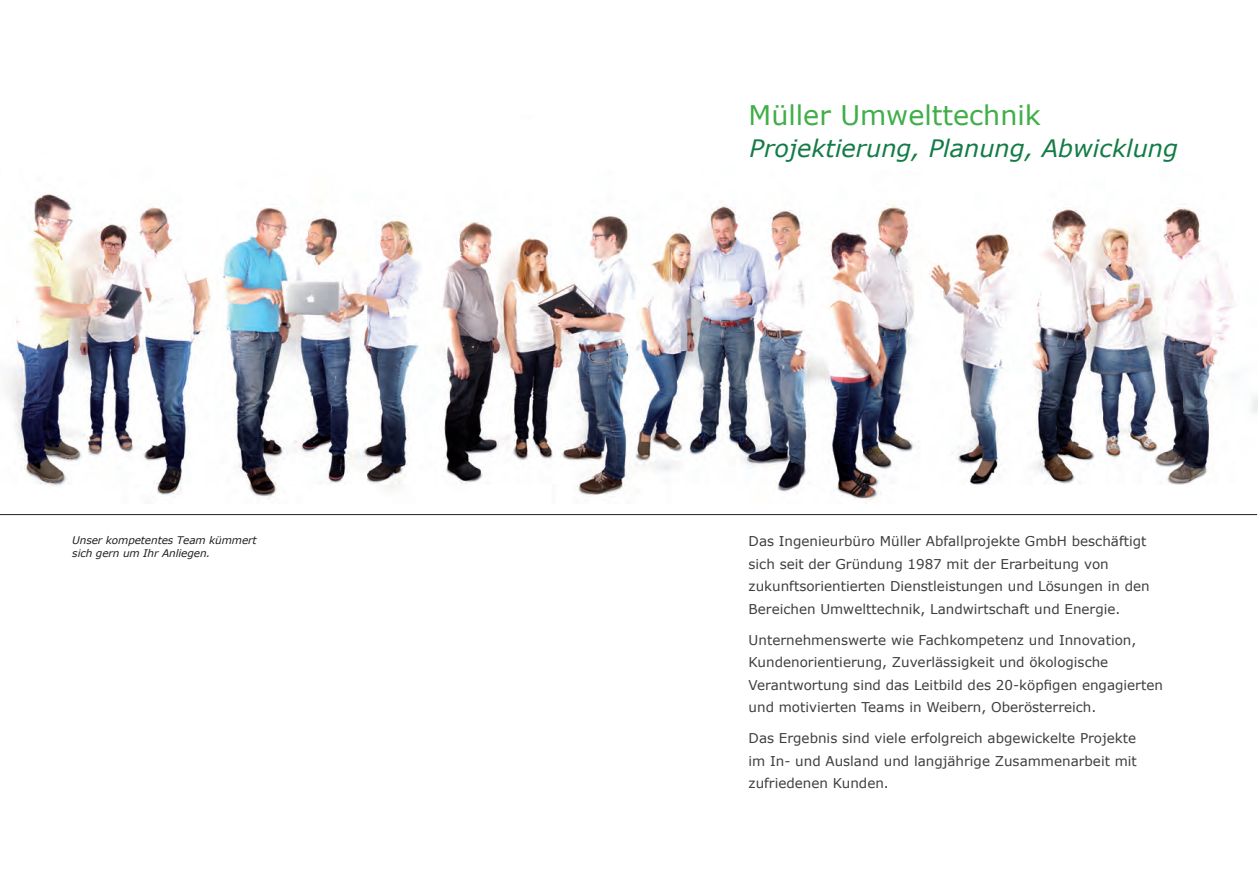
<style>
.page{position:relative;width:1259px;height:893px;background:#fff}
.page>*{position:absolute;margin:0;border:0;box-sizing:border-box;transform-origin:0 0}
.t1{font:27px "Verdana";color:#40ae49}
.t2{font:italic 24px "Verdana";color:#127c46}
.t3{font:13.5px/22.5px "Verdana";color:#3e3e3f}
.t4{font:italic 10.5px/12.6px "Verdana";letter-spacing:-.01em;color:#231f20}
</style>
<div class="page">
<img style="left:6px;top:194px;width:1251px;height:309px">
<hr style="left:0;top:514px;width:1257px;height:1px;background:#231f20">
<p class="t4" style="left:72px;top:534px;width:186px">Unser kompetentes Team kümmert sich gern um Ihr Anliegen.</p>
<h1 class="t1" style="left:748px;top:96px;width:294px">Müller Umwelttechnik</h1>
<h2 class="t2" style="left:749px;top:131px;width:430px">Projektierung, Planung, Abwicklung</h2>
<p class="t3" style="left:748px;top:530px;width:403px">Das Ingenieurbüro Müller Abfallprojekte GmbH beschäftigt sich seit der Gründung 1987 mit der Erarbeitung von zukunftsorientierten Dienstleistungen und Lösungen in den Bereichen Umwelttechnik, Landwirtschaft und Energie.</p>
<p class="t3" style="left:748px;top:628px;width:416px">Unternehmenswerte wie Fachkompetenz und Innovation, Kundenorientierung, Zuverlässigkeit und ökologische Verantwortung sind das Leitbild des 20-köpfigen engagierten und motivierten Teams in Weibern, Oberösterreich.</p>
<p class="t3" style="left:748px;top:727px;width:390px;text-align:justify">Das Ergebnis sind viele erfolgreich abgewickelte Projekte im In- und Ausland und langjährige Zusammenarbeit mit zufriedenen Kunden.</p>
</div>
